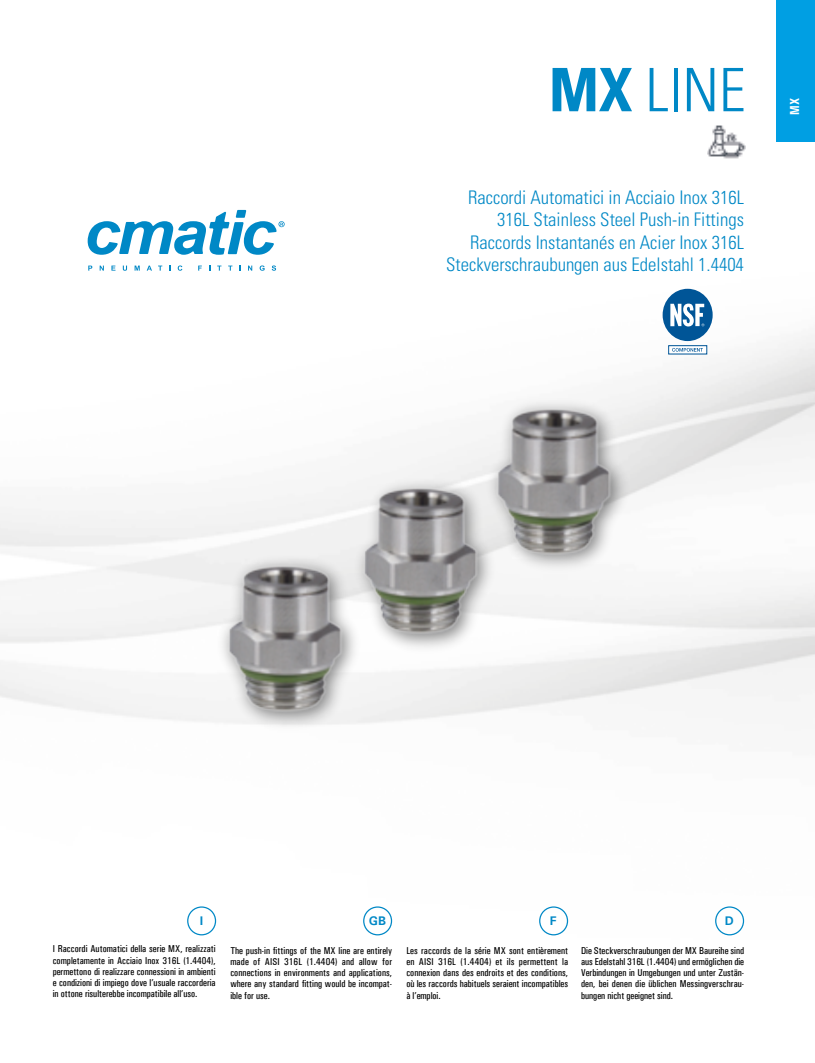
<style>
.page{position:relative;width:815px;height:1063px;background:#fff}
.page>*{position:absolute;margin:0;border:0;box-sizing:border-box;transform-origin:0 0}
.t1{font:300 condensed 60px "Univers";color:#0088c6}
.t2{font:300 condensed 18.75px/22.5px "Univers";color:#0088c6;text-align:right}
.t3{font:700 condensed 13.12px "Univers";color:#fff}
.t4{font:700 12.5px "Univers";color:#0088c6}
.t5{font:500 condensed 10px/11.2px "Univers";color:#000;text-align:justify}
.s1{font-weight:700}
</style>
<div class="page">
<img style="left:0;top:145px;width:815px;height:791px">
<img style="left:479px;top:393px;width:156px;height:185px">
<img style="left:488px;top:401px;width:132px;height:163px">
<img style="left:347px;top:471px;width:154px;height:187px">
<img style="left:354px;top:480px;width:133px;height:163px">
<img style="left:211px;top:549px;width:155px;height:186px">
<img style="left:219px;top:558px;width:132px;height:163px">
<svg style="left:88px;top:266px;width:4px;height:5px"></svg>
<svg style="left:100px;top:266px;width:4px;height:5px"></svg>
<svg style="left:111px;top:266px;width:4px;height:5px"></svg>
<svg style="left:123px;top:266px;width:4px;height:5px"></svg>
<svg style="left:135px;top:266px;width:5px;height:5px"></svg>
<svg style="left:147px;top:266px;width:5px;height:5px"></svg>
<svg style="left:158px;top:266px;width:4px;height:5px"></svg>
<svg style="left:178px;top:265px;width:4px;height:6px"></svg>
<svg style="left:198px;top:266px;width:4px;height:5px"></svg>
<svg style="left:217px;top:266px;width:4px;height:5px"></svg>
<svg style="left:228px;top:266px;width:4px;height:5px"></svg>
<svg style="left:248px;top:266px;width:4px;height:5px"></svg>
<svg style="left:260px;top:265px;width:5px;height:6px"></svg>
<svg style="left:272px;top:265px;width:4px;height:6px"></svg>
<svg style="left:88px;top:210px;width:197px;height:45px"></svg>
<div style="left:715px;top:906px;width:29px;height:29px;border:1px solid #0088c6;border-radius:50%"></div>
<div style="left:539px;top:906px;width:29px;height:29px;border:1px solid #0088c6;border-radius:50%"></div>
<div style="left:363px;top:906px;width:29px;height:29px;border:1px solid #0088c6;border-radius:50%"></div>
<div style="left:187px;top:906px;width:29px;height:29px;border:1px solid #0088c6;border-radius:50%"></div>
<div style="left:663px;top:289px;width:50px;height:52px;background:#005597;border-radius:50%"></div>
<svg style="left:670px;top:304px;width:34px;height:22px"></svg>
<div style="left:669px;top:346px;width:38px;height:8px;background:#fff"></div>
<div style="left:668px;top:345px;width:39px;height:9px;border:1px solid #005597"></div>
<svg style="left:672px;top:348px;width:31px;height:4px"></svg>
<img style="left:708px;top:125px;width:37px;height:34px">
<div style="left:776px;top:0;width:39px;height:142px;background:#009fe3"></div>
<h1 class="t1" style="left:549px;top:54px;width:198px"><span class="s1">MX</span> LINE</h1>
<h2 class="t2" style="left:446px;top:186px;width:299px">Raccordi Automatici in Acciaio Inox 316L 316L Stainless Steel Push-in Fittings Raccords Instantanés en Acier Inox 316L Steckverschraubungen aus Edelstahl 1.4404</h2>
<h3 class="t3" style="left:787px;top:115px;width:18px;rotate:-90deg">MX</h3>
<p class="t4" style="left:200px;top:913px;width:5px">I</p>
<p class="t4" style="left:369px;top:913px;width:19px">GB</p>
<p class="t4" style="left:550px;top:913px;width:8px">F</p>
<p class="t4" style="left:725px;top:913px;width:10px">D</p>
<p class="t5" style="left:53px;top:943px;width:164px">I Raccordi Automatici della serie MX, realizzati completamente in Acciaio Inox 316L (1.4404), permettono di realizzare connessioni in ambienti e condizioni di impiego dove l’usuale raccorderia in ottone risulterebbe incompatibile all’uso.</p>
<p class="t5" style="left:230px;top:945px;width:163px">The push-in fittings of the MX line are entirely made of AISI 316L (1.4404) and allow for connections in environments and applications, where any standard fitting would be incompat&shy;ible for use.</p>
<p class="t5" style="left:406px;top:945px;width:163px">Les raccords de la série MX sont entièrement en AISI 316L (1.4404) et ils permettent la connexion dans des endroits et des conditions, où les raccords habituels seraient incompatibles à l’emploi.</p>
<p class="t5" style="left:581px;top:945px;width:165px">Die Steckverschraubungen der MX Baureihe sind aus Edelstahl 316L (1.4404) und ermöglichen die Verbindungen in Umgebungen und unter Zustän&shy;den, bei denen die üblichen Messingverschrau&shy;bungen nicht geeignet sind.</p>
</div>
